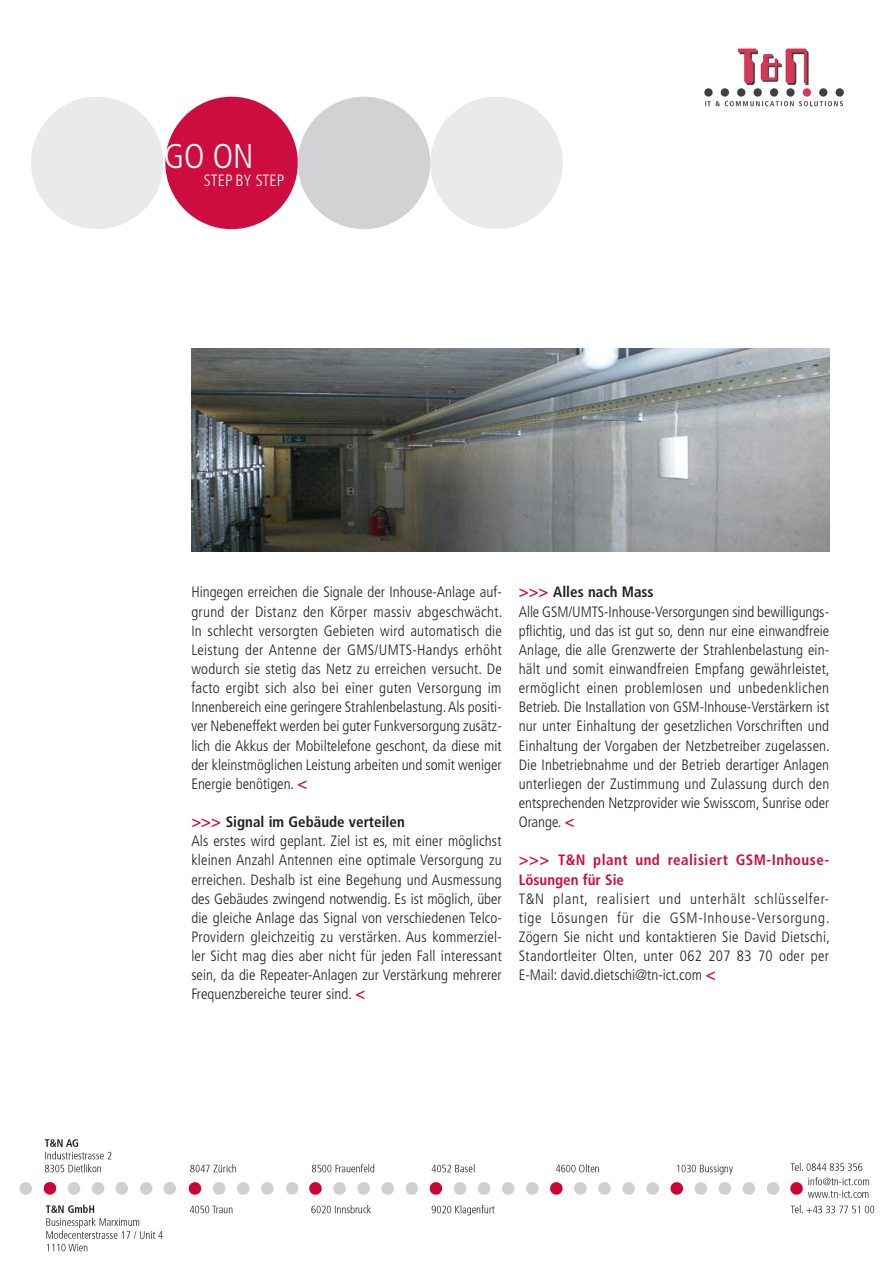
<style>
.page{position:relative;width:893px;height:1263px;background:#fff}
.page>*{position:absolute;margin:0;border:0;box-sizing:border-box;transform-origin:0 0}
.t1{font:300 condensed 34.35px "Frutiger LT Std";color:#fff}
.t2{font:300 condensed 16.35px "Frutiger LT Std";color:#fff}
.lauftext{font:300 condensed 15px/19.2px "Frutiger LT Std";color:#231f20;text-align:justify}
.lauftext_bolt{font:700 condensed 15px/19.2px "Frutiger LT Std";letter-spacing:.03em;color:#cd0d40}
.lauftext_bolt-2{font:700 condensed 15px "Frutiger LT Std";color:#231f20}
.s1{font-weight:700;font-size:16.5px;color:#cd0d40}
.s2{font-size:16.5px;color:#cd0d40}
.s3{font-size:16.5px}
</style>
<div class="page">
<img style="left:704px;top:48px;width:140px;height:59px">
<div style="left:430px;top:97px;width:133px;height:132px;background:#e9eaea;border-radius:50%"></div>
<div style="left:165px;top:97px;width:133px;height:132px;background:#cd0d40;border-radius:50%"></div>
<div style="left:298px;top:97px;width:132px;height:132px;background:#d1d2d4;border-radius:50%"></div>
<div style="left:31px;top:97px;width:132px;height:132px;background:#e9eaea;border-radius:50%"></div>
<img style="left:19px;top:1139px;width:856px;height:113px">
<img style="left:191px;top:349px;width:638px;height:202px">
<p class="t1" style="left:164px;top:137px;width:91px">GO ON</p>
<p class="t2" style="left:204px;top:171px;width:82px">STEP BY STEP</p>
<p class="lauftext" style="left:191px;top:583px;width:313px">Hingegen erreichen die Signale der Inhouse-Anlage auf&shy;grund der Distanz den Körper massiv abgeschwächt.<br>In schlecht versorgten Gebieten wird automatisch die Leistung der Antenne der GMS/UMTS-Handys erhöht wodurch sie stetig das Netz zu erreichen versucht. De facto ergibt sich also bei einer guten Versorgung im Innenbereich eine geringere Strahlenbelastung. Als positi&shy;ver Nebeneffekt werden bei guter Funkversorgung zusätz&shy;lich die Akkus der Mobiltelefone geschont, da diese mit der kleinstmöglichen Leistung arbeiten und somit weniger Energie benötigen. <span class="s1">&lt;</span></p>
<p class="lauftext_bolt-2" style="left:191px;top:813px;width:215px"><span class="s2">&gt;&gt;&gt;</span> Signal im Gebäude verteilen</p>
<p class="lauftext" style="left:191px;top:832px;width:312px">Als erstes wird geplant. Ziel ist es, mit einer möglichst kleinen Anzahl Antennen eine optimale Versorgung zu erreichen. Deshalb ist eine Begehung und Ausmessung des Gebäudes zwingend notwendig. Es ist möglich, über die gleiche Anlage das Signal von verschiedenen Telco-Providern gleichzeitig zu verstärken. Aus kommerziel&shy;ler Sicht mag dies aber nicht für jeden Fall interessant sein, da die Repeater-Anlagen zur Verstärkung mehrerer Frequenzbereiche teurer sind. <span class="s1">&lt;</span></p>
<p class="lauftext_bolt-2" style="left:519px;top:583px;width:136px"><span class="s2">&gt;&gt;&gt;</span> Alles nach Mass</p>
<p class="lauftext" style="left:519px;top:602px;width:313px">Alle GSM/UMTS-Inhouse-Versorgungen sind bewilligungs&shy;pflichtig, und das ist gut so, denn nur eine einwandfreie Anlage, die alle Grenzwerte der Strahlenbelastung ein&shy;hält und somit einwandfreien Empfang gewährleistet, ermöglicht einen problemlosen und unbedenklichen Betrieb. Die Installation von GSM-Inhouse-Verstärkern ist nur unter Einhaltung der gesetzlichen Vorschriften und Einhaltung der Vorgaben der Netzbetreiber zugelassen.<br>Die Inbetriebnahme und der Betrieb derartiger Anlagen unterliegen der Zustimmung und Zulassung durch den entsprechenden Netzprovider wie Swisscom, Sunrise oder Orange. <span class="s1">&lt;</span></p>
<p class="lauftext_bolt" style="left:519px;top:851px;width:312px"><span class="s3">&gt;&gt;&gt;</span> T&amp;N plant und realisiert GSM-Inhouse-<br>Lösungen für Sie</p>
<p class="lauftext" style="left:519px;top:889px;width:313px">T&amp;N plant, realisiert und unterhält schlüsselfer&shy;tige Lösungen für die GSM-Inhouse-Versorgung.<br>Zögern Sie nicht und kontaktieren Sie David Dietschi, Standortleiter Olten, unter 062 207 83 70 oder per E-Mail: david.dietschi@tn-ict.com <span class="s1">&lt;</span></p>
</div>
